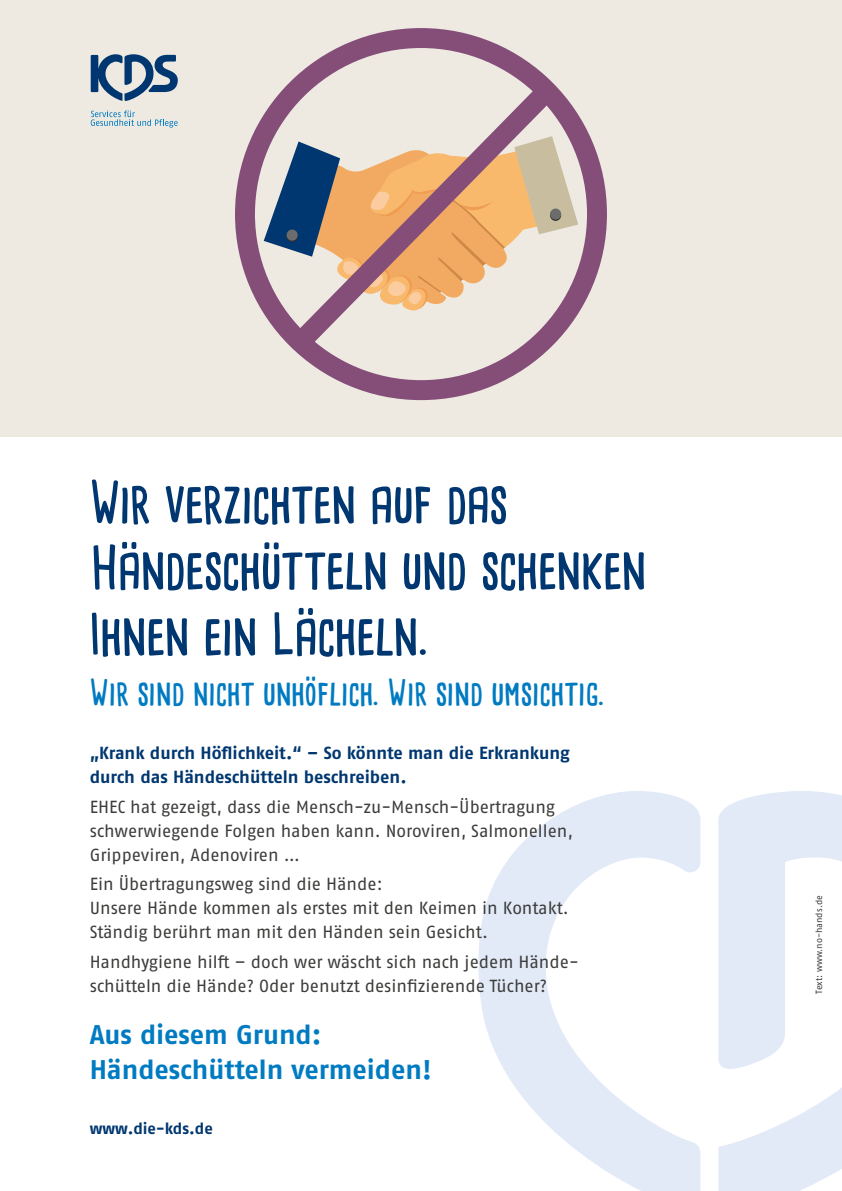
<style>
.page{position:relative;width:842px;height:1191px;background:#fff}
.page>*{position:absolute;margin:0;border:0;box-sizing:border-box;transform-origin:0 0}
.t1{font:700 55px/66px "Cardenio Modern";letter-spacing:-.015em;color:#003770}
.t2{font:700 34px "Cardenio Modern";color:#007bc2}
.t3{font:700 27px/35px "Fago OT";color:#007bc2}
.t4{font:17.5px/24px "Fago OT";letter-spacing:-.005em;color:#3c3c3b}
.t5{font:700 17.5px/24px "Fago OT";letter-spacing:-.005em;color:#003770}
.t6{font:700 15.9px "Fago OT";color:#003770}
.t7{font:9px "Fago OT";color:#3c3c3b}
</style>
<div class="page">
<svg style="left:478px;top:791px;width:222px;height:400px"></svg>
<svg style="left:718px;top:791px;width:124px;height:400px;fill:#e2eaf8"></svg>
<div style="left:0;top:0;width:842px;height:437px;background:#eeeae1"></div>
<svg style="left:264px;top:136px;width:314px;height:176px"></svg>
<div style="left:235px;top:28px;width:372px;height:372px;border:20px solid #844e79;border-radius:50%"></div>
<svg style="left:271px;top:64px;width:303px;height:308px"></svg>
<svg style="left:91px;top:110px;width:87px;height:18px"></svg>
<svg style="left:91px;top:54px;width:87px;height:47px"></svg>
<h1 class="t1" style="left:90px;top:469px;width:558px">Wir verzichten auf das<br>Händeschütteln und schenken<br>Ihnen ein Lächeln.</h1>
<h2 class="t2" style="left:90px;top:669px;width:517px">Wir sind nicht unhöflich. Wir sind umsichtig.</h2>
<p class="t5" style="left:90px;top:741px;width:482px">„Krank durch Höflichkeit.“ – So könnte man die Erkrankung durch das Händeschütteln beschreiben.</p>
<p class="t4" style="left:90px;top:794px;width:485px">EHEC hat gezeigt, dass die Mensch-zu-Mensch-Übertragung schwerwiegende Folgen haben kann. Noroviren, Salmonellen,<br>Grippeviren, Adenoviren …</p>
<p class="t4" style="left:90px;top:872px;width:481px">Ein Übertragungsweg sind die Hände:<br>Unsere Hände kommen als erstes mit den Keimen in Kontakt.<br>Ständig berührt man mit den Händen sein Gesicht.</p>
<p class="t4" style="left:90px;top:950px;width:491px">Handhygiene hilft – doch wer wäscht sich nach jedem Hände&shy;schütteln die Hände? Oder benutzt desinfizierende Tücher?</p>
<h3 class="t3" style="left:90px;top:1017px;width:344px">Aus diesem Grund:<br>Händeschütteln vermeiden!</h3>
<p class="t6" style="left:90px;top:1119px;width:125px">www.die-kds.de</p>
<p class="t7" style="left:813px;top:993px;width:100px;rotate:-90deg">Text: www.no-hands.de</p>
</div>
